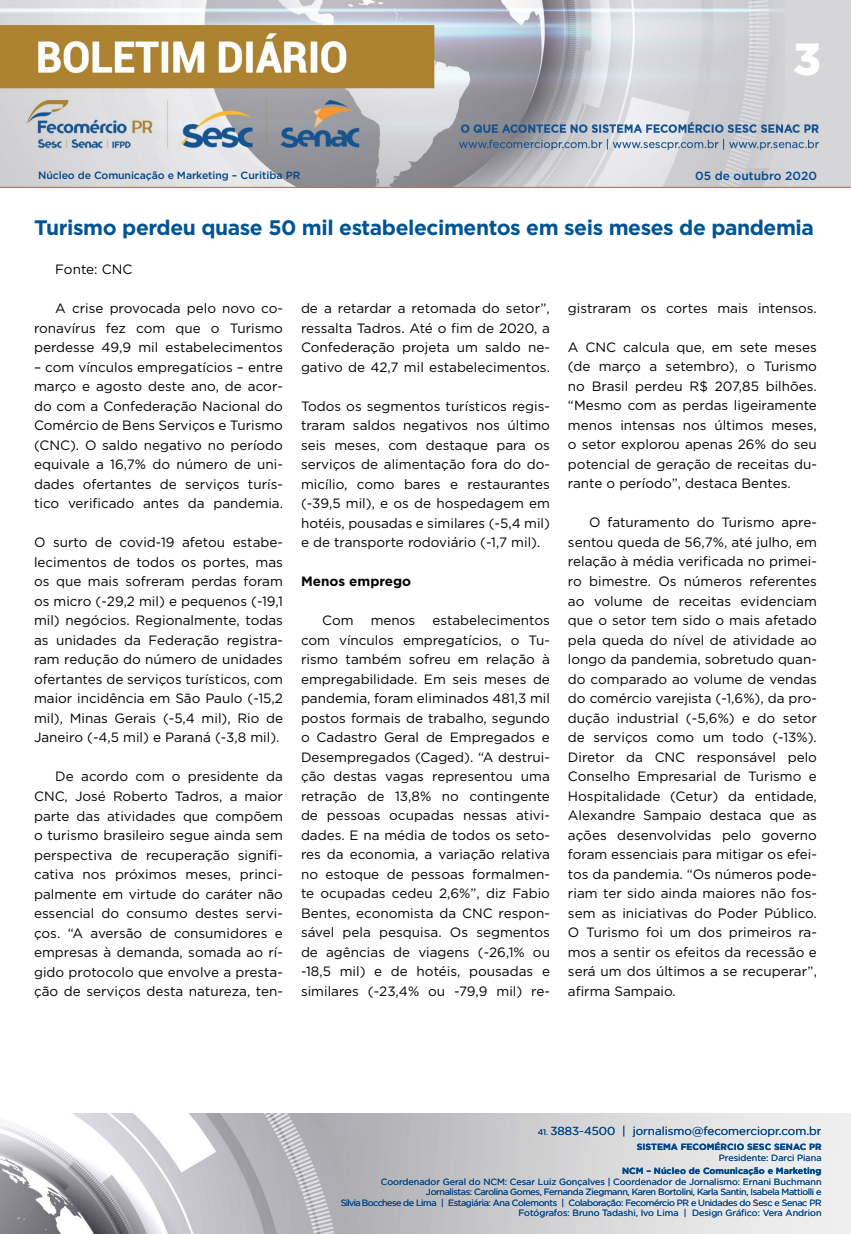
<style>
.page{position:relative;width:851px;height:1234px;background:#fff}
.page>*{position:absolute;margin:0;border:0;box-sizing:border-box;transform-origin:0 0}
.t1{font:900 45px "Gotham";color:#fff}
.t2{font:700 21px "Gotham";letter-spacing:-.02em;color:#005493}
.t3{font:13.5px/19.5px "Gotham";color:#000;text-align:justify}
.t4{font:700 13.5px "Gotham";color:#000}
.t5{font:500 11.85px "Gotham";color:#004a93}
.t6{font:11.55px "Gotham";color:#004587}
.t7{font:500 10.5px "Gotham";letter-spacing:-.01em;color:#004587}
.t8{font:9px/10.5px "Gotham";letter-spacing:-.04em;color:#004587;text-align:right}
.t9{font:700 9px "Gotham";color:#004587}
.t10{font:9px "Gotham";color:#004587}
.s1{font-size:8.25px}
</style>
<div class="page">
<img style="left:0;top:0;width:850px;height:188px">
<img style="left:0;top:1113px;width:850px;height:120px">
<h1 class="t1" style="left:793px;top:28px;width:29px">3</h1>
<p class="t7" style="left:38px;top:168px;width:264px">Núcleo de Comunicação e Marketing – Curitiba PR</p>
<p class="t5" style="left:695px;top:167px;width:123px">05 de outubro 2020</p>
<h2 class="t2" style="left:34px;top:214px;width:781px">Turismo perdeu quase 50 mil estabelecimentos em seis meses de pandemia</h2>
<p class="t3" style="left:55px;top:259px;width:79px">Fonte: CNC</p>
<p class="t3" style="left:34px;top:298px;width:250px;text-indent:21px">A crise provocada pelo novo co&shy;ronavírus fez com que o Turismo perdesse 49,9 mil estabelecimentos</p>
<p class="t3" style="left:34px;top:357px;width:250px">– com vínculos empregatícios – entre março e agosto deste ano, de acor&shy;do com a Confederação Nacional do Comércio de Bens Serviços e Turismo (CNC). O saldo negativo no período equivale a 16,7% do número de uni&shy;dades ofertantes de serviços turís&shy;tico verificado antes da pandemia.</p>
<p class="t3" style="left:34px;top:532px;width:250px">O surto de covid-19 afetou estabe&shy;lecimentos de todos os portes, mas os que mais sofreram perdas foram os micro (-29,2 mil) e pequenos (-19,1 mil) negócios. Regionalmente, todas as unidades da Federação registra&shy;ram redução do número de unidades ofertantes de serviços turísticos, com maior incidência em São Paulo (-15,2 mil), Minas Gerais (-5,4 mil), Rio de Janeiro (-4,5 mil) e Paraná (-3,8 mil).</p>
<p class="t3" style="left:34px;top:766px;width:250px;text-indent:21px">De acordo com o presidente da CNC, José Roberto Tadros, a maior parte das atividades que compõem o turismo brasileiro segue ainda sem perspectiva de recuperação signifi&shy;cativa nos próximos meses, princi&shy;palmente em virtude do caráter não essencial do consumo destes servi&shy;ços. “A aversão de consumidores e empresas à demanda, somada ao rí&shy;gido protocolo que envolve a presta&shy;ção de serviços desta natureza, ten-</p>
<p class="t3" style="left:301px;top:298px;width:250px">de a retardar a retomada do setor”, ressalta Tadros. Até o fim de 2020, a Confederação projeta um saldo ne&shy;gativo de 42,7 mil estabelecimentos.</p>
<p class="t3" style="left:301px;top:395px;width:250px">Todos os segmentos turísticos regis&shy;traram saldos negativos nos último seis meses, com destaque para os serviços de alimentação fora do do&shy;micílio, como bares e restaurantes (-39,5 mil), e os de hospedagem em hotéis, pousadas e similares (-5,4 mil) e de transporte rodoviário (-1,7 mil).</p>
<p class="t4" style="left:301px;top:572px;width:112px">Menos emprego</p>
<p class="t3" style="left:322px;top:610px;width:33px">Com</p>
<p class="t3" style="left:371px;top:610px;width:46px">menos</p>
<p class="t3" style="left:568px;top:298px;width:250px">gistraram os cortes mais intensos.</p>
<p class="t3" style="left:568px;top:337px;width:250px">A CNC calcula que, em sete meses (de março a setembro), o Turismo no Brasil perdeu R$ 207,85 bilhões. “Mesmo com as perdas ligeiramente menos intensas nos últimos meses, o setor explorou apenas 26% do seu potencial de geração de receitas du&shy;rante o período”, destaca Bentes.</p>
<p class="t3" style="left:568px;top:512px;width:250px;text-indent:21px">O faturamento do Turismo apre&shy;sentou queda de 56,7%, até julho, em relação à média verificada no primei&shy;ro bimestre. Os números referentes ao volume de receitas evidenciam que o setor tem sido o mais afetado pela queda do nível de atividade ao longo da pandemia, sobretudo quan&shy;do comparado ao volume de vendas do comércio varejista (-1,6%), da pro&shy;dução industrial (-5,6%) e do setor de serviços como um todo (-13%).<br>Diretor da CNC responsável pelo Conselho Empresarial de Turismo e Hospitalidade (Cetur) da entidade, Alexandre Sampaio destaca que as ações desenvolvidas pelo governo foram essenciais para mitigar os efei&shy;tos da pandemia. “Os números pode&shy;riam ter sido ainda maiores não fos&shy;sem as iniciativas do Poder Público.<br>O Turismo foi um dos primeiros ra&shy;mos a sentir os efeitos da recessão e será um dos últimos a se recuperar”, afirma Sampaio.</p>
<p class="t3" style="left:301px;top:610px;width:250px;text-indent:131px">estabelecimentos com vínculos empregatícios, o Tu&shy;rismo também sofreu em relação à empregabilidade. Em seis meses de pandemia, foram eliminados 481,3 mil postos formais de trabalho, segundo o Cadastro Geral de Empregados e Desempregados (Caged). “A destrui&shy;ção destas vagas representou uma retração de 13,8% no contingente de pessoas ocupadas nessas ativi&shy;dades. E na média de todos os seto&shy;res da economia, a variação relativa no estoque de pessoas formalmen&shy;te ocupadas cedeu 2,6%”, diz Fabio Bentes, economista da CNC respon&shy;sável pela pesquisa. Os segmentos de agências de viagens (-26,1% ou -18,5 mil) e de hotéis, pousadas e similares (-23,4% ou -79,9 mil) re-</p>
<p class="t6" style="left:537px;top:1123px;width:285px"><span class="s1">41.</span> 3883-4500 | jornalismo@fecomerciopr.com.br</p>
<p class="t9" style="left:636px;top:1140px;width:186px">SISTEMA FECOMÉRCIO SESC SENAC PR</p>
<p class="t10" style="left:718px;top:1151px;width:104px">Presidente: Darci Piana</p>
<p class="t9" style="left:622px;top:1164px;width:201px">NCM – Núcleo de Comunicação e Marketing</p>
<p class="t8" style="left:341px;top:1175px;width:482px">Coordenador Geral do NCM: Cesar Luiz Gonçalves | Coordenador de Jornalismo: Ernani Buchmann Jornalistas: Carolina Gomes, Fernanda Ziegmann, Karen Bortolini, Karla Santin, Isabela Mattiolli e<br>Silvia Bocchese de Lima | Estagiária: Ana Colemonts | Colaboração: Fecomércio PR e Unidades do Sesc e Senac PR Fotógrafos: Bruno Tadashi, Ivo Lima | Design Gráfico: Vera Andrion</p>
</div>
